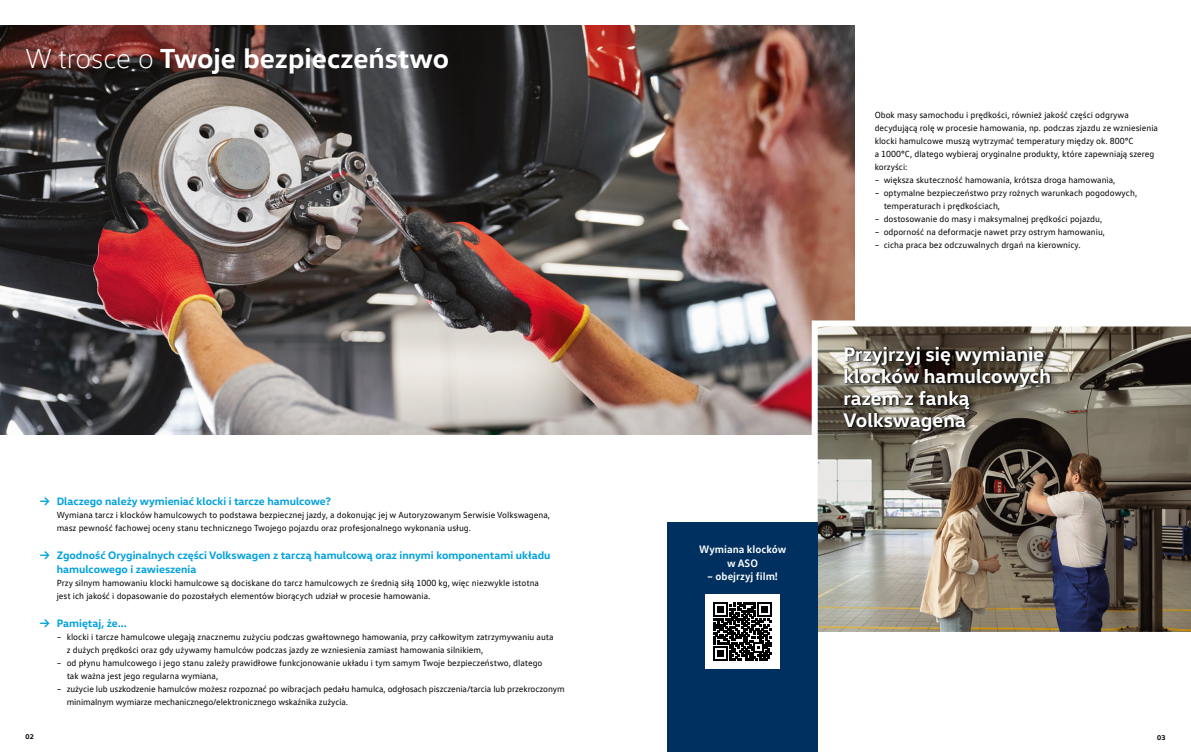
<style>
.page{position:relative;width:1191px;height:752px;background:#fff}
.page>*{position:absolute;margin:0;border:0;box-sizing:border-box;transform-origin:0 0}
.t1{font:700 28px "VW Head";color:#fff}
.t2{font:700 20px/22px "VW Head";color:#fff}
.t3{font:700 11px/14px "VW Head";color:#00a1e0}
.t4{font:700 11px/13.2px "VW Text";color:#fff;text-align:center}
.t5{font:9px/13px "VW Text";color:#000}
.t6{font:700 7px "VW Head";color:#000}
.s1{font-weight:300}
.s2{font-family:"VW Text"}
</style>
<div class="page">
<img style="left:0;top:26px;width:855px;height:408px">
<img style="left:811px;top:320px;width:380px;height:317px">
<div style="left:667px;top:522px;width:150px;height:229px;background:#00305f"></div>
<div style="left:842px;top:344px;width:217px;height:96px;background:#000;opacity:.75"></div>
<div style="left:843px;top:346px;width:208px;height:86px;background:#000;opacity:.9"></div>
<div style="left:705px;top:593px;width:74px;height:74px;background:#fff"></div>
<svg style="left:713px;top:602px;width:58px;height:57px"></svg>
<h1 class="t1" style="left:26px;top:40px;width:425px"><span class="s1">W trosce o</span> Twoje bezpieczeństwo</h1>
<p class="t3" style="left:40px;top:493px;width:293px"><span class="s2">→</span> Dlaczego należy wymieniać klocki i tarcze hamulcowe?</p>
<p class="t5" style="left:57px;top:507px;width:495px">Wymiana tarcz i klocków hamulcowych to podstawa bezpiecznej jazdy, a dokonując jej w Autoryzowanym Serwisie Volkswagena, masz pewność fachowej oceny stanu technicznego Twojego pojazdu oraz profesjonalnego wykonania usług.</p>
<p class="t3" style="left:57px;top:547px;width:495px;text-indent:-17px"><span class="s2">→</span> Zgodność Oryginalnych części Volkswagen z tarczą hamulcową oraz innymi komponentami układu hamulcowego i zawieszenia</p>
<p class="t5" style="left:57px;top:575px;width:484px">Przy silnym hamowaniu klocki hamulcowe są dociskane do tarcz hamulcowych ze średnią siłą 1000 kg, więc niezwykle istotna jest ich jakość i dopasowanie do pozostałych elementów biorących udział w procesie hamowania.</p>
<p class="t3" style="left:40px;top:615px;width:89px"><span class="s2">→</span> Pamiętaj, że...</p>
<p class="t5" style="left:67px;top:629px;width:488px;text-indent:-10px">– klocki i tarcze hamulcowe ulegają znacznemu zużyciu podczas gwałtownego hamowania, przy całkowitym zatrzymywaniu auta z dużych prędkości oraz gdy używamy hamulców podczas jazdy ze wzniesienia zamiast hamowania silnikiem,</p>
<p class="t5" style="left:67px;top:655px;width:477px;text-indent:-10px">– od płynu hamulcowego i jego stanu zależy prawidłowe funkcjonowanie układu i tym samym Twoje bezpieczeństwo, dlatego tak ważna jest jego regularna wymiana,</p>
<p class="t5" style="left:67px;top:681px;width:499px;text-indent:-10px">– zużycie lub uszkodzenie hamulców możesz rozpoznać po wibracjach pedału hamulca, odgłosach piszczenia/tarcia lub przekroczonym minimalnym wymiarze mechanicznego/elektronicznego wskaźnika zużycia.</p>
<p class="t6" style="left:26px;top:731px;width:10px">02</p>
<p class="t4" style="left:699px;top:542px;width:89px">Wymiana klocków w ASO</p>
<p class="t4" style="left:707px;top:568px;width:72px">– obejrzyj film!</p>
<p class="t5" style="left:874px;top:108px;width:285px">Obok masy samochodu i prędkości, również jakość części odgrywa decydującą rolę w procesie hamowania, np. podczas zjazdu ze wzniesienia klocki hamulcowe muszą wytrzymać temperatury między ok. 800°C<br>a 1000°C, dlatego wybieraj oryginalne produkty, które zapewniają szereg korzyści:</p>
<p class="t5" style="left:874px;top:173px;width:242px">– większa skuteczność hamowania, krótsza droga hamowania,</p>
<p class="t5" style="left:883px;top:186px;width:255px;text-indent:-9px">– optymalne bezpieczeństwo przy rożnych warunkach pogodowych, temperaturach i prędkościach,</p>
<p class="t5" style="left:874px;top:212px;width:229px">– dostosowanie do masy i maksymalnej prędkości pojazdu,</p>
<p class="t5" style="left:874px;top:225px;width:232px">– odporność na deformacje nawet przy ostrym hamowaniu,</p>
<p class="t5" style="left:874px;top:238px;width:208px">– cicha praca bez odczuwalnych drgań na kierownicy.</p>
<h2 class="t2" style="left:843px;top:341px;width:209px">Przyjrzyj się wymianie klocków hamulcowych razem z fanką<br>Volkswagena</h2>
<p class="t6" style="left:1157px;top:732px;width:10px">03</p>
</div>
